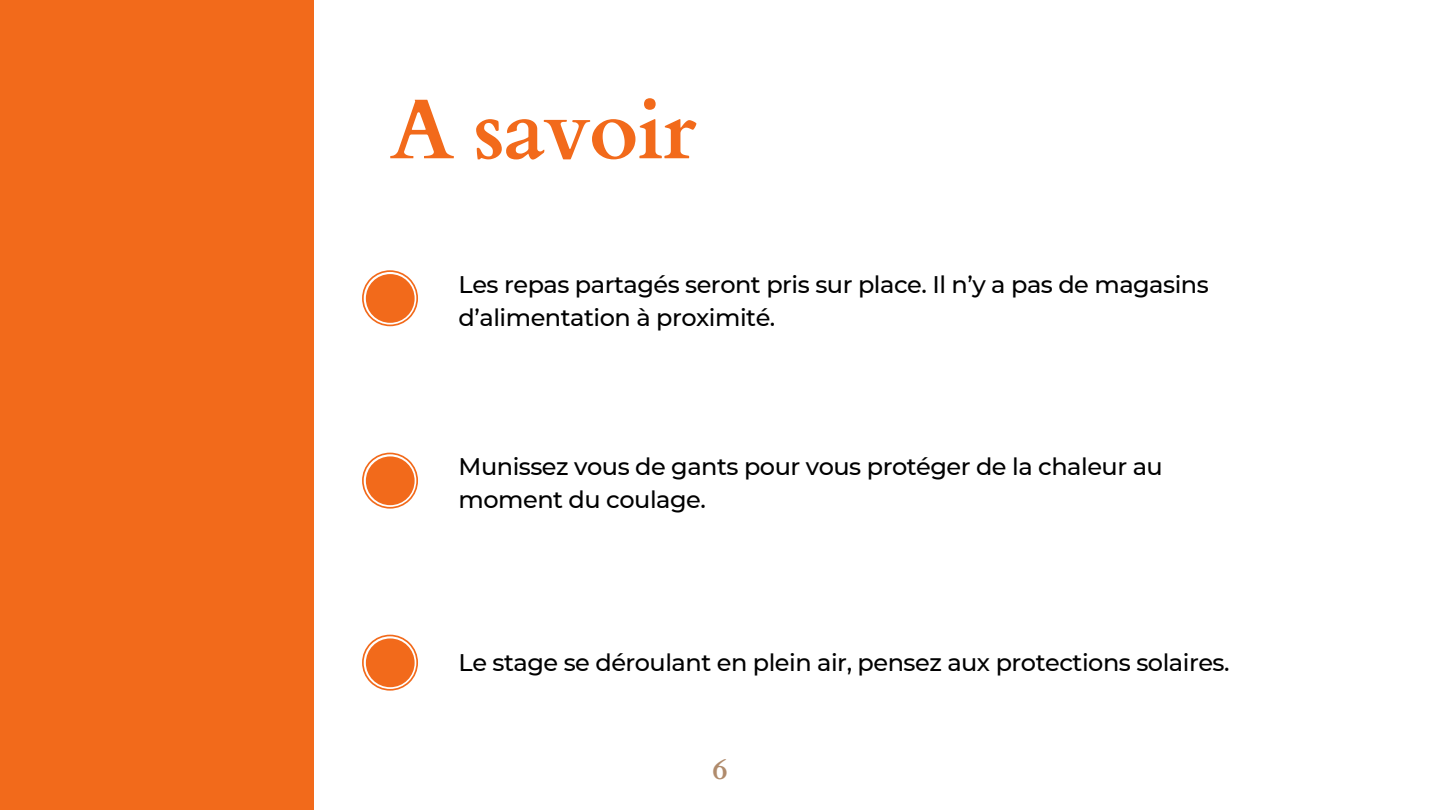
<style>
.page{position:relative;width:1440px;height:810px;background:#fff}
.page>*{position:absolute;margin:0;border:0;box-sizing:border-box;transform-origin:0 0}
.t1{font:700 85px "Cardo";letter-spacing:-.02em;color:#f26a1b}
.t2{font:700 29.6px "Cardo";color:#b08b6c}
.t3{font:500 24px/33px "Montserrat";letter-spacing:-.02em;color:#000}
</style>
<div class="page">
<svg style="left:362px;top:270px;width:56px;height:56px"></svg>
<svg style="left:362px;top:453px;width:56px;height:56px"></svg>
<svg style="left:362px;top:635px;width:56px;height:56px"></svg>
<div style="left:0;top:0;width:314px;height:810px;background:#f26a1b"></div>
<p class="t1" style="left:390px;top:74px;width:308px">A savoir</p>
<p class="t3" style="left:459px;top:268px;width:752px">Les repas partagés seront pris sur place. Il n’y a pas de magasins d’alimentation à proximité.</p>
<p class="t3" style="left:459px;top:450px;width:706px">Munissez vous de gants pour vous protéger de la chaleur au moment du coulage.</p>
<p class="t3" style="left:459px;top:646px;width:772px">Le stage se déroulant en plein air, pensez aux protections solaires.</p>
<p class="t2" style="left:712px;top:749px;width:17px">6</p>
</div>
